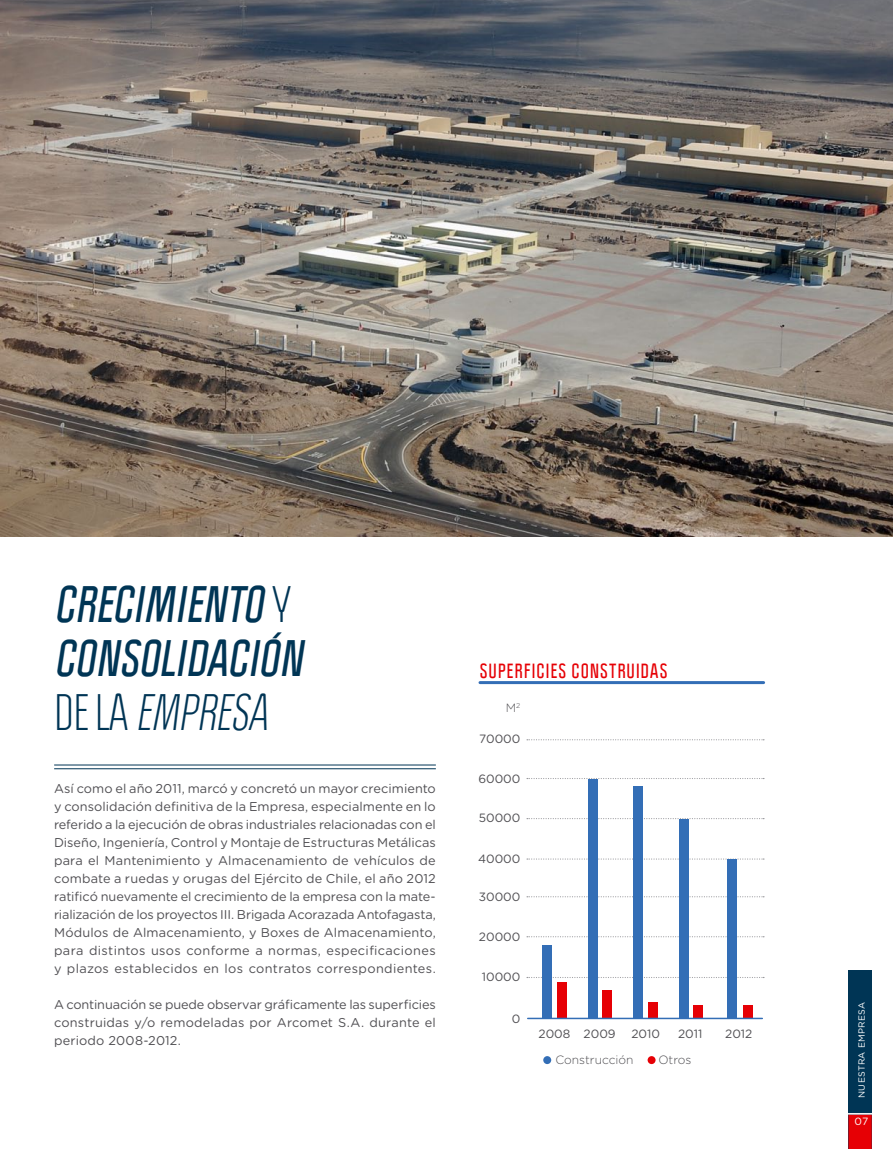
<style>
.page{position:relative;width:893px;height:1149px;background:#fff}
.page>*{position:absolute;margin:0;border:0;box-sizing:border-box;transform-origin:0 0}
.t1{font:italic 700 45px/54px "Politica";color:#003555}
.t2{font:700 18px "Politica";letter-spacing:.055em;color:#e60005}
.t3{font:12.75px/18px "Gotham Rounded";letter-spacing:.02em;color:#504f53;text-align:justify}
.t4{font:12px "Gotham Rounded";color:#504f53}
.t5{font:300 12px "Gotham Rounded";color:#504f53}
.t6{font:10.5px "Gotham Rounded";color:#fff}
.t7{font:8.85px "Gotham Rounded";letter-spacing:.025em;color:#fff}
.s1{font-weight:400;font-style:normal}
.s2{font-weight:400}
</style>
<div class="page">
<div style="left:848px;top:969px;width:24px;height:179px;background:#003555"></div>
<svg style="left:848px;top:1114px;width:24px;height:34px"></svg>
<hr style="left:844px;top:1112px;width:30px;height:2px;background:#fff">
<hr style="left:54px;top:764px;width:382px;height:1px;background:#003555">
<hr style="left:54px;top:768px;width:382px;height:1px;background:#003555">
<div style="left:743px;top:1005px;width:9px;height:13px;background:#e60005"></div>
<svg style="left:527px;top:935px;width:237px;height:2px"></svg>
<svg style="left:527px;top:895px;width:237px;height:2px"></svg>
<svg style="left:527px;top:858px;width:237px;height:1px"></svg>
<svg style="left:527px;top:817px;width:237px;height:2px"></svg>
<svg style="left:527px;top:739px;width:237px;height:1px"></svg>
<div style="left:727px;top:859px;width:10px;height:159px;background:#336eb6"></div>
<div style="left:542px;top:944px;width:10px;height:74px;background:#336eb6"></div>
<div style="left:557px;top:981px;width:9px;height:37px;background:#e60005"></div>
<div style="left:588px;top:779px;width:9px;height:239px;background:#336eb6"></div>
<div style="left:602px;top:989px;width:10px;height:29px;background:#e60005"></div>
<div style="left:633px;top:786px;width:10px;height:232px;background:#336eb6"></div>
<div style="left:679px;top:819px;width:9px;height:199px;background:#336eb6"></div>
<div style="left:648px;top:1002px;width:9px;height:16px;background:#e60005"></div>
<div style="left:693px;top:1005px;width:10px;height:13px;background:#e60005"></div>
<svg style="left:543px;top:1055px;width:8px;height:8px"></svg>
<svg style="left:648px;top:1055px;width:8px;height:8px"></svg>
<hr style="left:480px;top:681px;width:284px;height:3px;background:#336eb6">
<hr style="left:528px;top:1017px;width:234px;height:1px;background:#336eb6">
<img style="left:0;top:0;width:893px;height:536px">
<h1 class="t1" style="left:54px;top:576px;width:250px">CRECIMIENTO <span class="s1">y<br></span>CONSOLIDACIÓN <span class="s1">de la</span> <span class="s2">EMPRESA</span></h1>
<p class="t3" style="left:54px;top:778px;width:383px">Así como el año 2011, marcó y concretó un mayor crecimiento y consolidación definitiva de la Empresa, especialmente en lo referido a la ejecución de obras industriales relacionadas con el Diseño, Ingeniería, Control y Montaje de Estructuras Metálicas para el Mantenimiento y Almacenamiento de vehículos de combate a ruedas y orugas del Ejército de Chile, el año 2012 ratificó nuevamente el crecimiento de la empresa con la mate&shy;rialización de los proyectos III. Brigada Acorazada Antofagasta, Módulos de Almacenamiento, y Boxes de Almacenamiento, para distintos usos conforme a normas, especificaciones y plazos establecidos en los contratos correspondientes.</p>
<p class="t3" style="left:54px;top:994px;width:383px">A continuación se puede observar gráficamente las superficies construidas y/o remodeladas por Arcomet S.A. durante el periodo 2008-2012.</p>
<h2 class="t2" style="left:480px;top:658px;width:189px">SUPERFICIES CONSTRUIDAS</h2>
<p class="t5" style="left:506px;top:699px;width:16px">M<sup>2</sup></p>
<p class="t4" style="left:479px;top:730px;width:43px">70000</p>
<p class="t4" style="left:478px;top:770px;width:44px">60000</p>
<p class="t4" style="left:479px;top:809px;width:43px">50000</p>
<p class="t4" style="left:478px;top:850px;width:44px">40000</p>
<p class="t4" style="left:479px;top:888px;width:43px">30000</p>
<p class="t4" style="left:479px;top:928px;width:43px">20000</p>
<p class="t4" style="left:482px;top:967px;width:40px">10000</p>
<p class="t4" style="left:512px;top:1010px;width:10px">0</p>
<p class="t4" style="left:538px;top:1024px;width:33px">2008</p>
<p class="t5" style="left:555px;top:1051px;width:80px">Construcción</p>
<p class="t5" style="left:658px;top:1051px;width:35px">Otros</p>
<p class="t4" style="left:584px;top:1024px;width:34px">2009</p>
<p class="t4" style="left:631px;top:1024px;width:30px">2010</p>
<p class="t4" style="left:678px;top:1024px;width:26px">2011</p>
<p class="t4" style="left:725px;top:1024px;width:29px">2012</p>
<p class="t7" style="left:856px;top:1097px;width:98px;rotate:-90deg">nuestra empresa</p>
<p class="t6" style="left:855px;top:1113px;width:15px">07</p>
</div>
